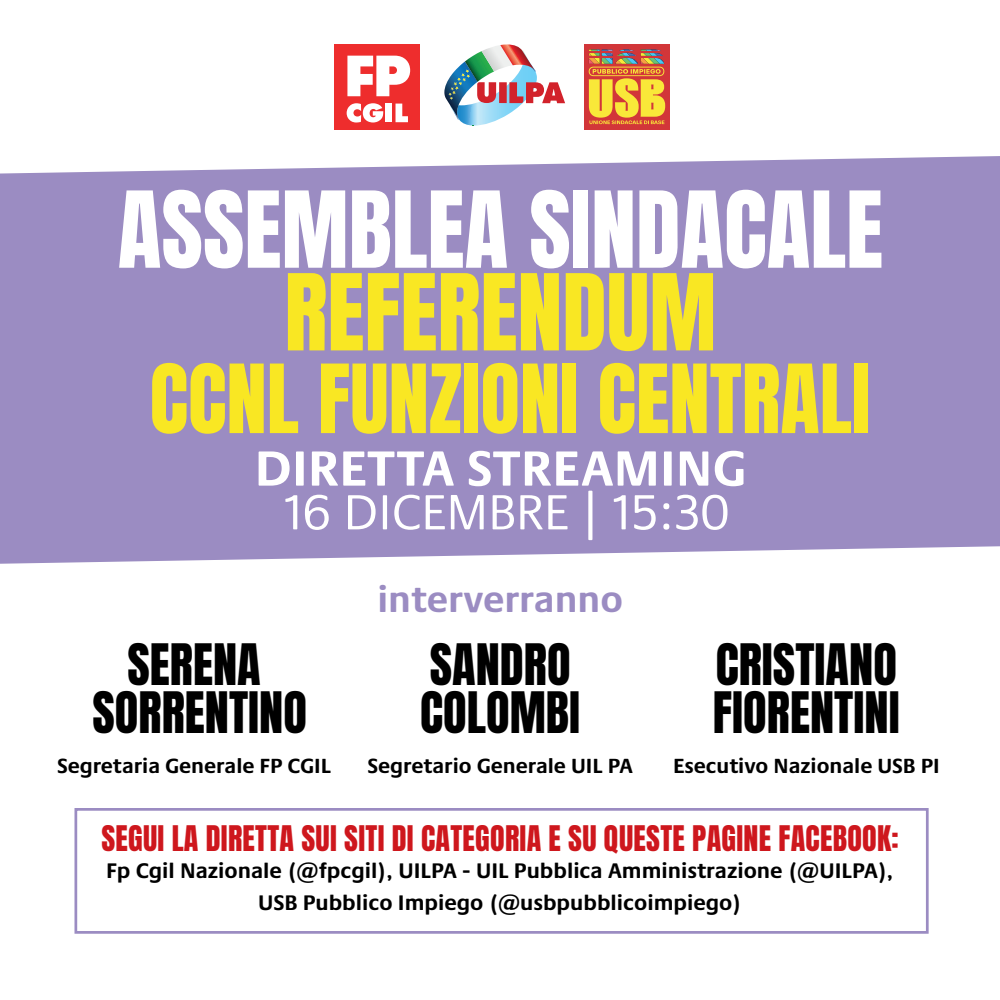
<style>
.page{position:relative;width:1000px;height:1000px;background:#fff}
.page>*{position:absolute;margin:0;border:0;box-sizing:border-box;transform-origin:0 0}
.t1{font:90px "Anton";color:#fff}
.t2{font:90px "Anton";color:#f9e723}
.t3{font:81px "Anton";color:#f9e723}
.t4{font:700 51.25px "Praxis Next";color:#fff}
.t5{font:51.25px "Praxis Next";color:#fff}
.t6{font:48.62px/48.6px "Anton";color:#000;text-align:center}
.t7{font:700 37.5px "Praxis Next";color:#9b8cc2}
.t8{font:30px "Anton";letter-spacing:.01em;color:#ce171d}
.t9{font:700 21.88px/31.2px "Praxis Next";color:#000;text-align:center}
.t10{font:700 21.25px "Praxis Next";color:#000}
</style>
<div class="page">
<div style="left:0;top:156px;width:1000px;height:408px;background:#9b8cc2"></div>
<div style="left:584px;top:44px;width:86px;height:86px;background:#d23639"></div>
<svg style="left:589px;top:49px;width:76px;height:75px"></svg>
<div style="left:335px;top:44px;width:85px;height:86px;background:#ee2d2d"></div>
<svg style="left:347px;top:103px;width:36px;height:20px"></svg>
<div style="left:386px;top:104px;width:6px;height:18px;background:#fff"></div>
<svg style="left:396px;top:104px;width:12px;height:18px"></svg>
<svg style="left:347px;top:56px;width:63px;height:40px"></svg>
<img style="left:444px;top:80px;width:4px;height:17px">
<svg style="left:448px;top:44px;width:117px;height:82px"></svg>
<div style="left:74px;top:808px;width:855px;height:126px;border:3px solid #9b8cc2"></div>
<p class="t1" style="left:118px;top:184px;width:767px">ASSEMBLEA SINDACALE</p>
<p class="t2" style="left:284px;top:267px;width:433px">REFERENDUM</p>
<p class="t3" style="left:150px;top:358px;width:722px">CCNL FUNZIONI CENTRALI</p>
<p class="t4" style="left:255px;top:428px;width:493px">DIRETTA STREAMING</p>
<p class="t5" style="left:283px;top:474px;width:448px">16 DICEMBRE | 15:30</p>
<p class="t7" style="left:377px;top:570px;width:247px">interverranno</p>
<p class="t6" style="left:93px;top:644px;width:216px">SERENA<br>SORRENTINO</p>
<p class="t6" style="left:430px;top:644px;width:142px">SANDRO</p>
<p class="t6" style="left:420px;top:692px;width:162px">COLOMBI</p>
<p class="t6" style="left:716px;top:644px;width:183px">CRISTIANO</p>
<p class="t6" style="left:713px;top:692px;width:188px">FIORENTINI</p>
<p class="t10" style="left:57px;top:748px;width:276px">Segretaria Generale FP CGIL</p>
<p class="t10" style="left:368px;top:748px;width:267px">Segretario Generale UIL PA</p>
<p class="t10" style="left:673px;top:748px;width:268px">Esecutivo Nazionale USB PI</p>
<p class="t8" style="left:101px;top:823px;width:799px">SEGUI LA DIRETTA SUI SITI DI CATEGORIA E SU QUESTE PAGINE FACEBOOK:</p>
<p class="t9" style="left:106px;top:854px;width:789px">Fp Cgil Nazionale (@fpcgil), UILPA - UIL Pubblica Amministrazione (@UILPA),<br>USB Pubblico Impiego (@usbpubblicoimpiego)</p>
</div>
